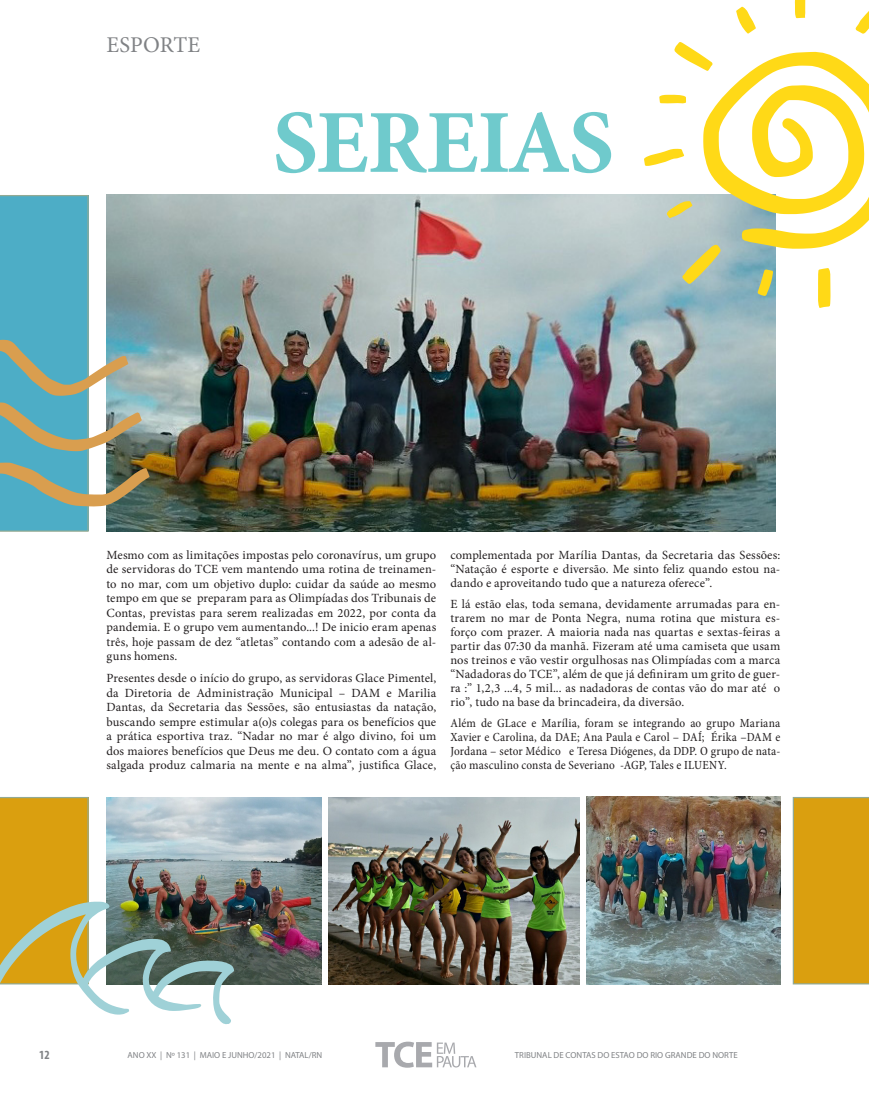
<style>
.page{position:relative;width:869px;height:1099px;background:#fff}
.page>*{position:absolute;margin:0;border:0;box-sizing:border-box;transform-origin:0 0}
.t1{font:700 90px "Minion Pro";letter-spacing:-.015em;color:#6fcacc}
.t2{font:22.5px "Minion Pro";letter-spacing:.005em;color:#808285}
.PARÁGRAFO_COMUM{font:12.5px/14.5px "Minion Pro";letter-spacing:.005em;color:#231f20;text-align:justify}
.PARÁGRAFO_COMUM-2{font:condensed 12.5px/14px "Minion Pro";letter-spacing:.01em;color:#231f20;text-align:justify}
.t3{font:700 condensed 12.5px "Myriad Pro";color:#808285}
.t4{font:8.75px "Myriad Pro";color:#808285}
</style>
<div class="page">
<svg style="left:375px;top:1041px;width:101px;height:26px"></svg>
<div style="left:792px;top:797px;width:76px;height:187px;background:#da9f0f"></div>
<img style="left:150px;top:195px;width:625px;height:336px">
<img style="left:234px;top:797px;width:87px;height:187px">
<img style="left:328px;top:797px;width:251px;height:187px">
<img style="left:586px;top:797px;width:194px;height:187px">
<svg style="left:794px;top:0;width:12px;height:18px"></svg>
<svg style="left:855px;top:12px;width:13px;height:22px"></svg>
<svg style="left:736px;top:7px;width:19px;height:27px"></svg>
<svg style="left:643px;top:42px;width:225px;height:266px"></svg>
<svg style="left:0;top:195px;width:150px;height:336px;background:#7aadb1"></svg>
<svg style="left:0;top:797px;width:234px;height:228px"></svg>
<p class="t2" style="left:106px;top:30px;width:95px">ESPORTE</p>
<p class="t1" style="left:272px;top:80px;width:343px">SEREIAS</p>
<p class="PARÁGRAFO_COMUM" style="left:106px;top:547px;width:331px">Mesmo com as limitações impostas pelo coronavírus, um grupo de servidoras do TCE vem mantendo uma rotina de treinamen&shy;to no mar, com um objetivo duplo: cuidar da saúde ao mesmo tempo em que se preparam para as Olimpíadas dos Tribunais de Contas, previstas para serem realizadas em 2022, por conta da pandemia. E o grupo vem aumentando...! De inicio eram apenas três, hoje passam de dez “atletas” contando com a adesão de al&shy;guns homens.</p>
<p class="PARÁGRAFO_COMUM" style="left:106px;top:670px;width:331px">Presentes desde o início do grupo, as servidoras Glace Pimentel, da Diretoria de Administração Municipal – DAM e Marilia Dantas, da Secretaria das Sessões, são entusiastas da natação, buscando sempre estimular a(o)s colegas para os benefícios que a prática esportiva traz. “Nadar no mar é algo divino, foi um dos maiores benefícios que Deus me deu. O contato com a água salgada produz calmaria na mente e na alma”, justifica Glace,</p>
<p class="PARÁGRAFO_COMUM" style="left:450px;top:547px;width:331px;line-height:14px">complementada por Marília Dantas, da Secretaria das Sessões: “Natação é esporte e diversão. Me sinto feliz quando estou na&shy;dando e aproveitando tudo que a natureza oferece”.</p>
<p class="PARÁGRAFO_COMUM" style="left:450px;top:597px;width:331px;line-height:14px">E lá estão elas, toda semana, devidamente arrumadas para en&shy;trarem no mar de Ponta Negra, numa rotina que mistura es&shy;forço com prazer. A maioria nada nas quartas e sextas-feiras a partir das 07:30 da manhã. Fizeram até uma camiseta que usam nos treinos e vão vestir orgulhosas nas Olimpíadas com a marca “Nadadoras do TCE”, além de que já definiram um grito de guer&shy;ra :” 1,2,3 ...4, 5 mil... as nadadoras de contas vão do mar até o rio”, tudo na base da brincadeira, da diversão.</p>
<p class="PARÁGRAFO_COMUM-2" style="left:450px;top:716px;width:331px">Além de GLace e Marília, foram se integrando ao grupo Mariana Xavier e Carolina, da DAE; Ana Paula e Carol – DAÍ; Érika –DAM e Jordana – setor Médico e Teresa Diógenes, da DDP. O grupo de nata&shy;ção masculino consta de Severiano -AGP, Tales e ILUENY.</p>
<p class="t3" style="left:39px;top:1047px;width:12px">12</p>
<p class="t4" style="left:127px;top:1049px;width:196px">ANO XX | Nº 131 | MAIO E JUNHO/2021 | NATAL/RN</p>
<p class="t4" style="left:514px;top:1049px;width:224px">TRIBUNAL DE CONTAS DO ESTAO DO RIO GRANDE DO NORTE</p>
</div>
